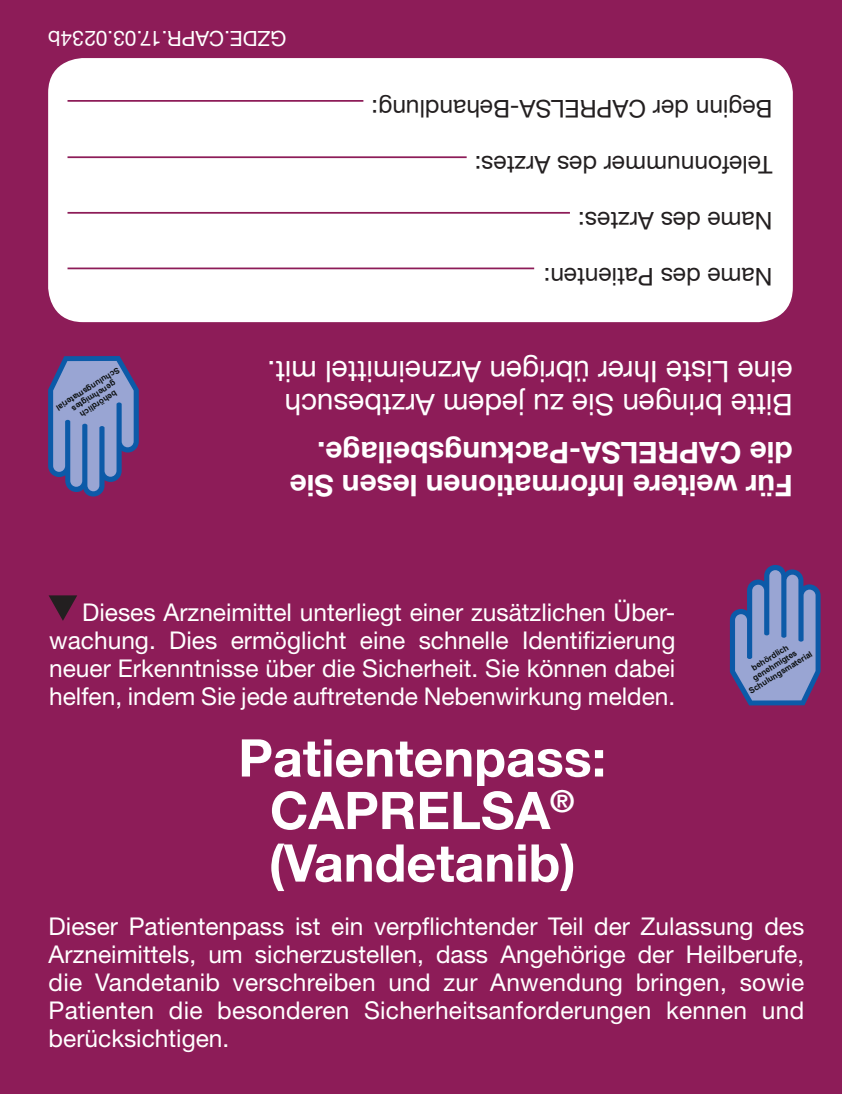
<style>
.page{position:relative;width:842px;height:1094px;background:#fff}
.page>*{position:absolute;margin:0;border:0;box-sizing:border-box;transform-origin:0 0}
.t1{font:700 52.15px/52.5px "Helvetica Neue LT";color:#fff;text-align:center}
.t2{font:29.75px/33.2px "Helvetica Neue LT";color:#fff}
.t3{font:700 29.75px/33.2px "Helvetica Neue LT";color:#fff}
.t4{font:24.5px/28px "Helvetica Neue LT";color:#fff;text-align:justify}
.t5{font:24.5px "Helvetica Neue LT";color:#231f20}
.t6{font:21px "Helvetica Neue LT";color:#fff}
.t7{font:700 8.05px/9.1px "Arial";color:#0c1011;text-align:center}
</style>
<div class="page">
<div style="left:0;top:0;width:841px;height:1093px;background:#8d1c58"></div>
<svg style="left:49px;top:595px;width:28px;height:25px"></svg>
<div style="left:48px;top:58px;width:744px;height:264px;background:#fff;border-radius:35px"></div>
<hr style="left:67px;top:267px;width:467px;height:2px;background:#8d1c58">
<hr style="left:67px;top:212px;width:502px;height:2px;background:#8d1c58">
<hr style="left:67px;top:156px;width:399px;height:2px;background:#8d1c58">
<hr style="left:67px;top:100px;width:296px;height:2px;background:#8d1c58">
<svg style="left:48px;top:356px;width:91px;height:140px"></svg>
<svg style="left:729px;top:565px;width:91px;height:140px"></svg>
<p class="t6" style="left:286px;top:51px;width:240px;rotate:-180deg">GZDE.CAPR.17.03.0234b</p>
<p class="t5" style="left:772px;top:123px;width:402px;rotate:-180deg">Beginn der CAPRELSA-Behandlung:</p>
<p class="t5" style="left:772px;top:179px;width:299px;rotate:-180deg">Telefonnummer des Arztes:</p>
<p class="t5" style="left:772px;top:235px;width:196px;rotate:-180deg">Name des Arztes:</p>
<p class="t5" style="left:772px;top:291px;width:230px;rotate:-180deg">Name des Patienten:</p>
<p class="t7" style="left:131px;top:388px;width:75px;rotate:148deg">behördlich genehmigtes<br>Schulungsmaterial</p>
<p class="t2" style="left:792px;top:422px;width:527px;rotate:-180deg">Bitte bringen Sie zu jedem Arztbesuch eine Liste Ihrer übrigen Arzneimittel mit.</p>
<p class="t3" style="left:792px;top:502px;width:504px;rotate:-180deg">Für weitere Informationen lesen Sie die CAPRELSA-Packungsbeilage.</p>
<p class="t4" style="left:49px;top:597px;width:627px;text-indent:33px">Dieses Arzneimittel unterliegt einer zusätzlichen Über&shy;wachung. Dies ermöglicht eine schnelle Identifizierung neuer Erkenntnisse über die Sicherheit. Sie können dabei helfen, indem Sie jede auftretende Nebenwirkung melden.</p>
<h1 class="t1" style="left:238px;top:730px;width:369px">Patientenpass:<br>CAPRELSA<sup>® </sup>(Vandetanib)</h1>
<p class="t7" style="left:737px;top:672px;width:75px;rotate:-32deg">behördlich genehmigtes<br>Schulungsmaterial</p>
<p class="t4" style="left:49px;top:911px;width:757px">Dieser Patientenpass ist ein verpflichtender Teil der Zulassung des Arz neimittels, um sicherzustellen, dass Angehörige der Heilberufe, die Vandetanib verschreiben und zur Anwendung bringen, sowie Patienten die besonderen Sicherheitsanforderungen kennen und berücksichtigen.</p>
</div>
